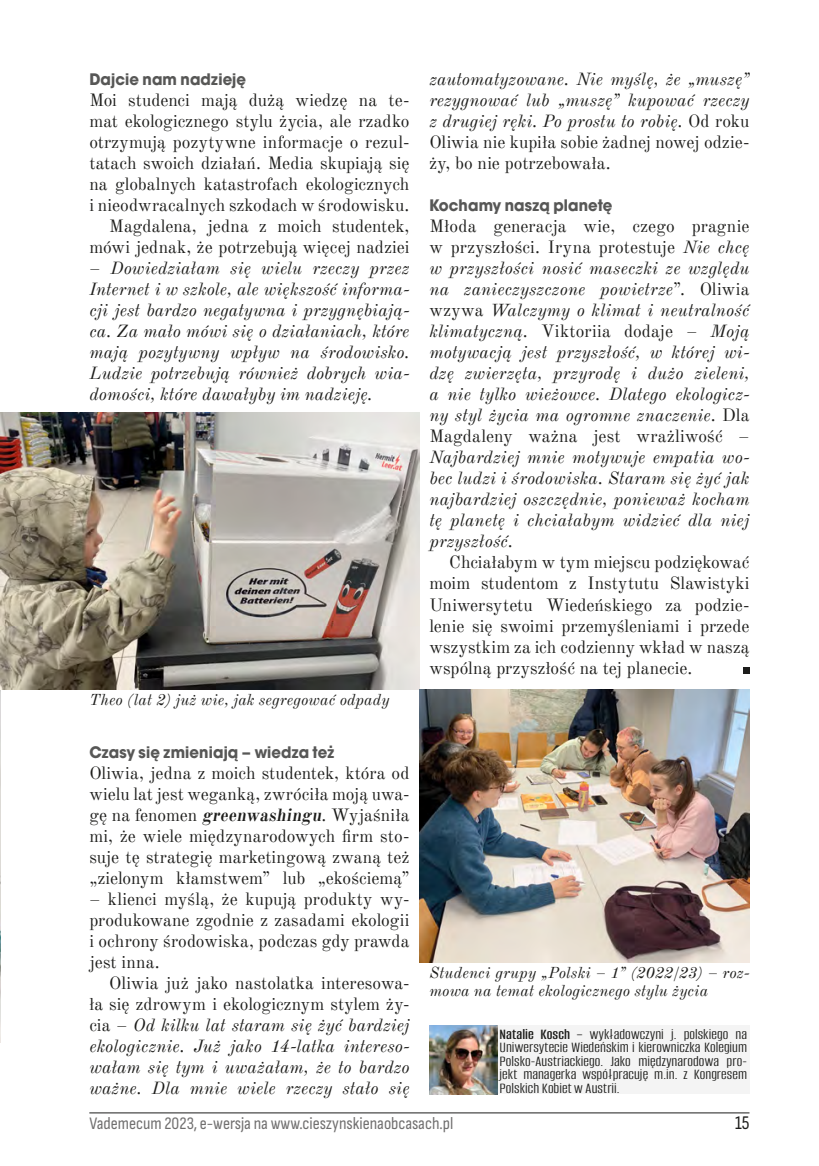
<style>
.page{position:relative;width:819px;height:1166px;background:#fff}
.page>*{position:absolute;margin:0;border:0;box-sizing:border-box;transform-origin:0 0}
.t1{font:19.25px "Sofia Sans Condensed";color:#1d1d1b}
.Tekst{font:italic 17.5px/21px "Old Standard TT";letter-spacing:.005em;color:#1d1d1b;text-align:justify}
._6_Tekst_1{font:17.5px/21px "Old Standard TT";letter-spacing:.005em;color:#1d1d1b;text-align:justify}
._6_Tekst_1-2{font:italic 17.5px/21px "Old Standard TT";letter-spacing:.01em;color:#1d1d1b;text-align:justify}
.Tekst-2{font:17.5px/21px "Old Standard TT";letter-spacing:.005em;color:#1d1d1b;text-align:right}
._5_Srodtytuly{font:700 17.5px "Avant Gar Got Itc TEE";letter-spacing:.01em;color:#575756;scale:.95 1}
.t2{font:17.5px "Sofia Sans Condensed";color:#706f6f}
._7_Autorki_Opis{font:15.75px/13.7px "Alumni Sans";letter-spacing:.005em;color:#1d1d1b;text-align:justify}
.Foto{font:italic 15.75px/17.5px "Old Standard TT";letter-spacing:.01em;color:#1d1d1b}
.s1{font-style:normal}
.s2{font-weight:700;font-style:italic}
.s3{font-weight:600}
</style>
<div class="page">
<hr style="left:89px;top:1112px;width:660px;height:1px;background:#1d1d1b">
<img style="left:0;top:690px;width:1px;height:352px">
<div style="left:742px;top:667px;width:7px;height:6px;background:#1d1d1b"></div>
<div style="left:429px;top:1025px;width:320px;height:69px;background:#f4f4f4"></div>
<img style="left:429px;top:1025px;width:68px;height:69px">
<img style="left:1px;top:413px;width:418px;height:277px">
<img style="left:419px;top:690px;width:330px;height:272px">
<p class="_5_Srodtytuly" style="left:89px;top:68px;width:167px">Dajcie nam nadzieję</p>
<p class="_6_Tekst_1" style="left:89px;top:88px;width:321px">Moi studenci mają dużą wiedzę na te&shy;mat ekologicznego stylu życia, ale rzadko otrzymują pozytywne informacje o rezul&shy;tatach swoich działań. Media skupiają się na globalnych katastrofach ekologicznych i nieodwracalnych szkodach w środowisku.</p>
<p class="Tekst-2" style="left:89px;top:214px;width:321px">Magdalena, jedna z moich studentek, mówi jednak, że potrzebują więcej nadziei</p>
<p class="Tekst" style="left:89px;top:256px;width:321px"><span class="s1">–</span> Dowiedziałam się wielu rzeczy przez Internet i w szkole, ale większość informa&shy;cji jest bardzo negatywna i przygnębiają&shy;ca. Za mało mówi się o działaniach, które mają pozytywny wpływ na środowisko.<br>Ludzie potrzebują również dobrych wia&shy;domości, które dawałyby im nadzieję.</p>
<p class="Foto" style="left:89px;top:690px;width:301px">Theo (lat 2) już wie, jak segregować odpady</p>
<p class="_5_Srodtytuly" style="left:89px;top:741px;width:259px">Czasy się zmieniają – wiedza też</p>
<p class="_6_Tekst_1" style="left:89px;top:761px;width:321px">Oliwia, jedna z moich studentek, która od wielu lat jest weganką, zwróciła moją uwa&shy;gę na fenomen <span class="s2">greenwashingu</span>. Wyjaśniła mi, że wiele międzynarodowych firm sto&shy;suje tę strategię marketingową zwaną też „zielonym kłamstwem” lub „ekościemą”</p>
<p class="_6_Tekst_1" style="left:89px;top:887px;width:321px">– klienci myślą, że kupują produkty wy&shy;produkowane zgodnie z zasadami ekologii i ochrony środowiska, podczas gdy prawda jest inna.</p>
<p class="Tekst" style="left:89px;top:971px;width:321px;text-indent:20px"><span class="s1">Oliwia już jako nastolatka interesowa&shy;ła się zdrowym i ekologicznym stylem ży&shy;cia –</span> Od kilku lat staram się żyć bardziej ekologicznie. Już jako 14-latka intereso&shy;wałam się tym i uważałam, że to bardzo ważne. Dla mnie wiele rzeczy stało się</p>
<p class="Tekst" style="left:429px;top:67px;width:321px">zautomatyzowane. Nie myślę, że „muszę” rezygnować lub „muszę” kupować rzeczy z drugiej ręki. Po prostu to robię. <span class="s1">Od roku Oliwia nie kupiła sobie żadnej nowej odzie&shy;ży, bo nie potrzebowała.</span></p>
<p class="_5_Srodtytuly" style="left:429px;top:194px;width:194px">Kochamy naszą planetę</p>
<p class="_6_Tekst_1-2" style="left:429px;top:214px;width:321px"><span class="s1">Młoda generacja wie, czego pragnie w przyszłości. Iryna protestuje</span> Nie chcę w przyszłości nosić maseczki ze względu na zanieczyszczone powietrze<span class="s1">”. Oliwia wzywa</span> Walczymy o klimat i neutralność klimatyczną<span class="s1">. Viktoriia dodaje –</span> Moją motywacją jest przyszłość, w której wi&shy;dzę zwierzęta, przyrodę i dużo zieleni, a nie tylko wieżowce. Dlatego ekologicz&shy;ny styl życia ma ogromne znaczenie<span class="s1">. Dla Magdaleny ważna jest wrażliwość – </span>Najbardziej mnie motywuje empatia wo&shy;bec ludzi i środowiska. Staram się żyć jak najbardziej oszczędnie, ponieważ kocham tę planetę i chciałabym widzieć dla niej przyszłość<span class="s1">.</span></p>
<p class="Tekst-2" style="left:429px;top:551px;width:321px;text-align:justify;text-indent:20px">Chciałabym w tym miejscu podziękować moim studentom z Instytutu Slawistyki Uniwersytetu Wiedeńskiego za podzie&shy;lenie się swoimi przemyśleniami i przede wszystkim za ich codzienny wkład w naszą wspólną przyszłość na tej planecie.</p>
<p class="Foto" style="left:429px;top:963px;width:321px">Studenci grupy „Polski – 1” (2022/23) – roz&shy;mowa na temat ekologicznego stylu życia</p>
<p class="_7_Autorki_Opis" style="left:499px;top:1027px;width:249px"><span class="s3">Natalie Kosch</span> – wykładowczyni j. polskiego na Uniwersytecie Wiedeńskim i kierowniczka Kolegium Polsko-Austriackiego. Jako międzynarodowa pro&shy;jekt managerka współpracuję m.in. z Kongresem Polskich Kobiet w Austrii.</p>
<p class="t2" style="left:89px;top:1113px;width:365px">Vademecum 2023, e-wersja na www.cieszynskienaobcasach.pl</p>
<p class="t1" style="left:735px;top:1112px;width:16px">15</p>
</div>
